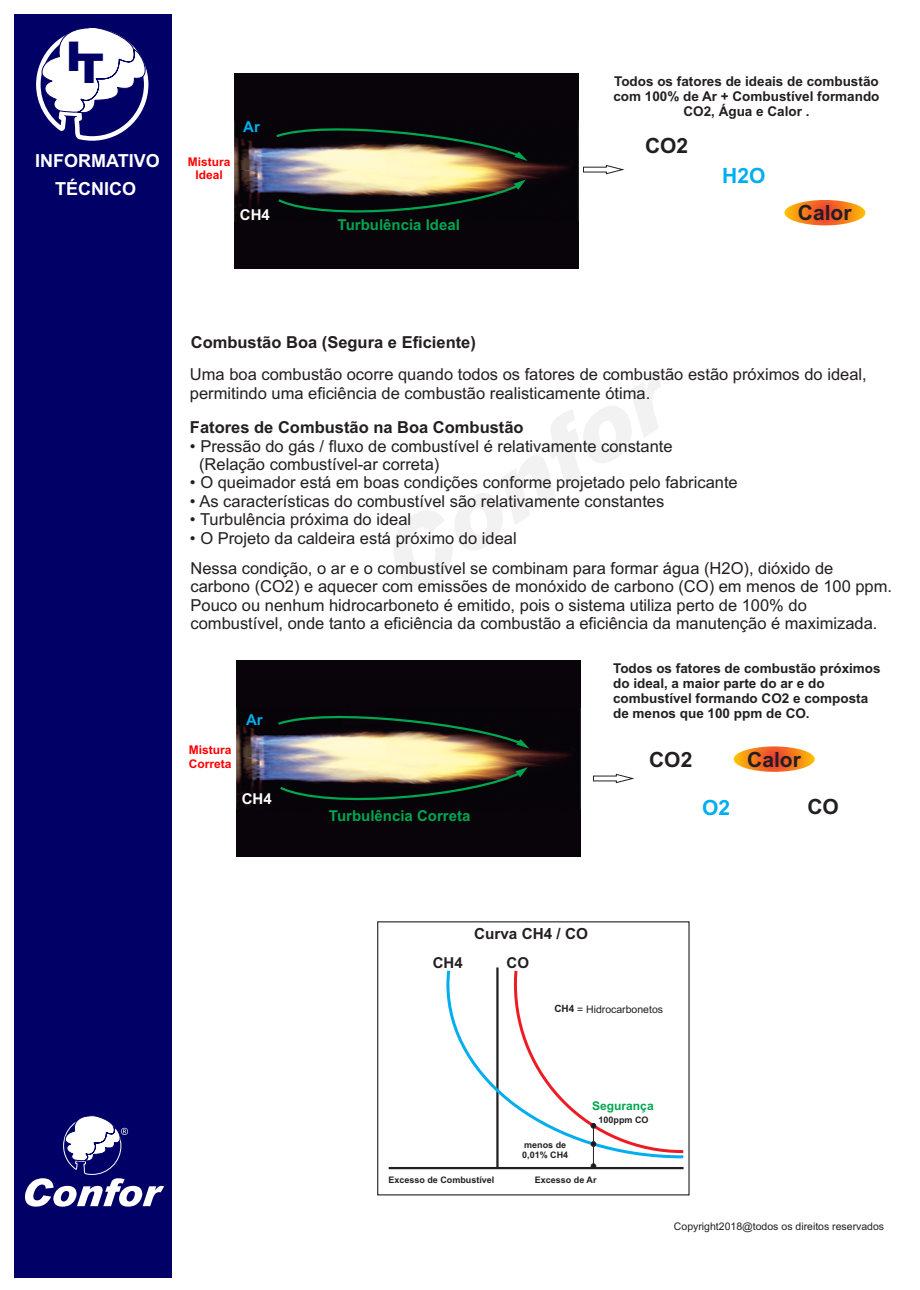
<style>
.page{position:relative;width:920px;height:1290px;background:#fff}
.page>*{position:absolute;margin:0;border:0;box-sizing:border-box;transform-origin:0 0}
.t1{font:900 41.1px "Arial";color:#006}
.t2{font:700 21px "Arial";color:#231f20}
.t3{font:700 21px "Arial";color:#00aeef}
.t4{font:700 18px/28px "Arial";color:#fff;text-align:center}
.t5{font:16.5px/18.5px "Arial";color:#231f20}
.t6{font:700 16.5px "Arial";color:#231f20}
.t7{font:700 15.3px "Arial";color:#231f20}
.t8{font:700 15px "Arial";color:#00a650}
.t9{font:700 15px "Arial";color:#fff}
.t10{font:700 15px "Arial";color:#231f20}
.t11{font:700 15px "Arial";color:#00aeef}
.t12{font:700 13.5px/15.1px "Arial";color:#231f20;text-align:center}
.t13{font:700 12px/13.4px "Arial";color:#f00;text-align:center}
.t14{font:700 12px "Arial";color:#00a650}
.t15{font:10.5px "Arial";color:#231f20}
.t16{font:700 9px/10.1px "Arial";color:#231f20}
.s1{font-weight:700;font-size:10.05px}
</style>
<div class="page">
<svg style="left:394px;top:371px;width:267px;height:215px"></svg>
<svg style="left:784px;top:200px;width:81px;height:25px;background:#f57721"></svg>
<svg style="left:734px;top:746px;width:81px;height:26px;background:#f57a25"></svg>
<div style="left:14px;top:14px;width:158px;height:1264px;background:#006"></div>
<svg style="left:36px;top:27px;width:113px;height:114px"></svg>
<svg style="left:25px;top:1115px;width:139px;height:91px"></svg>
<img style="left:234px;top:73px;width:344px;height:196px">
<img style="left:236px;top:661px;width:344px;height:195px">
<img style="left:276px;top:180px;width:250px;height:43px">
<img style="left:278px;top:767px;width:250px;height:43px">
<img style="left:274px;top:120px;width:254px;height:41px">
<img style="left:276px;top:707px;width:253px;height:41px">
<svg style="left:583px;top:165px;width:42px;height:10px"></svg>
<svg style="left:593px;top:773px;width:42px;height:11px"></svg>
<hr style="left:389px;top:1167px;width:295px;height:2px;background:#231f20">
<svg style="left:446px;top:967px;width:238px;height:202px"></svg>
<h1 class="t1" style="left:66px;top:48px;width:40px">IT</h1>
<p class="t4" style="left:35px;top:149px;width:126px">INFORMATIVO<br>TÉCNICO</p>
<p class="t13" style="left:188px;top:156px;width:44px">Mistura<br>Ideal</p>
<p class="t11" style="left:243px;top:121px;width:18px">Ar</p>
<p class="t9" style="left:240px;top:209px;width:31px">CH4</p>
<p class="t8" style="left:338px;top:219px;width:124px">Turbulência Ideal</p>
<p class="t12" style="left:613px;top:75px;width:268px">Todos os fatores de ideais de combustão com 100% de Ar + Combustível formando<br>CO2, Água e Calor .</p>
<p class="t2" style="left:645px;top:138px;width:45px">CO2</p>
<p class="t3" style="left:722px;top:168px;width:45px">H2O</p>
<p class="t2" style="left:798px;top:205px;width:55px">Calor</p>
<p class="t6" style="left:191px;top:336px;width:287px">Combustão Boa (Segura e Eficiente)</p>
<p class="t5" style="left:190px;top:367px;width:678px">Uma boa combustão ocorre quando todos os fatores de combustão estão próximos do ideal, permitindo uma eficiência de combustão realisticamente ótima.</p>
<p class="t6" style="left:190px;top:421px;width:335px">Fatores de Combustão na Boa Combustão</p>
<p class="t5" style="left:199px;top:438px;width:475px;text-indent:-9px">• Pressão do gás / fluxo de combustível é relativamente constante (Relação combustível-ar correta)</p>
<p class="t5" style="left:190px;top:475px;width:549px">• O queimador está em boas condições conforme projetado pelo fabricante</p>
<p class="t5" style="left:190px;top:493px;width:476px">• As características do combustível são relativamente constantes</p>
<p class="t5" style="left:190px;top:512px;width:223px">• Turbulência próxima do ideal</p>
<p class="t5" style="left:190px;top:524px;width:645px;line-height:30.2px">• O Projeto da caldeira está próximo do ideal<br>Nessa condição, o ar e o combustível se combinam para formar água (H2O), dióxido de</p>
<p class="t5" style="left:191px;top:579px;width:703px">carbono (CO2) e aquecer com emissões de monóxido de carbono (CO) em menos de 100 ppm.<br>Pouco ou nenhum hidrocarboneto é emitido, pois o sistema utiliza perto de 100% do combustível, onde tanto a eficiência da combustão a eficiência da manutenção é maximizada.</p>
<p class="t13" style="left:189px;top:744px;width:44px;text-align:left">Mistura<br>Correta</p>
<p class="t11" style="left:246px;top:714px;width:18px">Ar</p>
<p class="t9" style="left:242px;top:793px;width:31px">CH4</p>
<p class="t8" style="left:329px;top:810px;width:143px">Turbulência Correta</p>
<p class="t12" style="left:613px;top:662px;width:269px;text-align:left">Todos os fatores de combustão próximos do ideal, a maior parte do ar e do combustível formando CO2 e composta de menos que 100 ppm de CO.</p>
<p class="t2" style="left:649px;top:752px;width:45px">CO2</p>
<p class="t3" style="left:702px;top:800px;width:30px">O2</p>
<p class="t2" style="left:747px;top:751px;width:55px">Calor</p>
<p class="t2" style="left:807px;top:799px;width:33px">CO</p>
<p class="t7" style="left:474px;top:927px;width:115px">Curva CH4 / CO</p>
<p class="t10" style="left:433px;top:957px;width:31px">CH4</p>
<p class="t10" style="left:507px;top:957px;width:24px">CO</p>
<p class="t15" style="left:554px;top:1005px;width:110px"><span class="s1">CH4</span> = Hidrocarbonetos</p>
<p class="t16" style="left:522px;top:1140px;width:48px">menos de<br>0,01% CH4</p>
<p class="t14" style="left:592px;top:1101px;width:63px">Segurança</p>
<p class="t16" style="left:599px;top:1115px;width:52px">100ppm CO</p>
<p class="t16" style="left:388px;top:1175px;width:108px">Excesso de Combustível</p>
<p class="t16" style="left:535px;top:1175px;width:63px">Excesso de Ar</p>
<p class="t15" style="left:674px;top:1222px;width:212px">Copyright2018@todos os direitos reservados</p>
</div>
